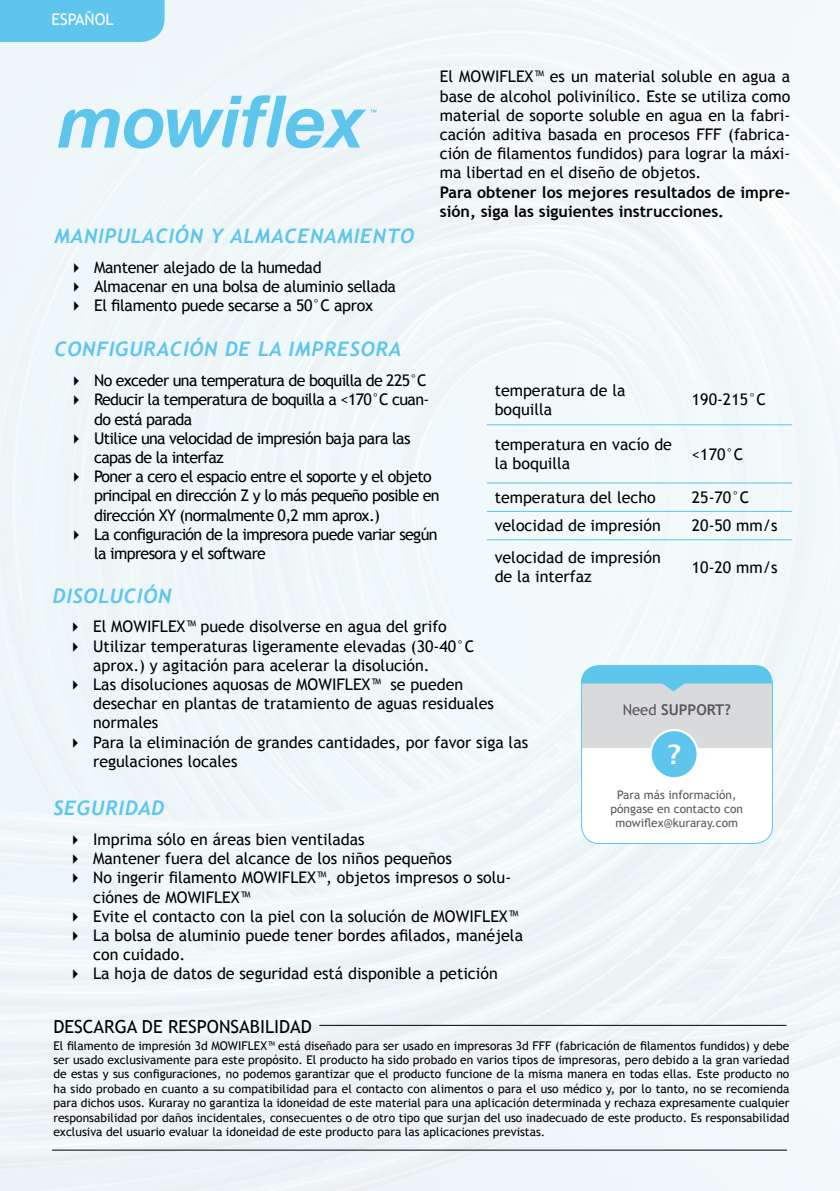
<style>
.page{position:relative;width:840px;height:1191px;background:#fff}
.page>*{position:absolute;margin:0;border:0;box-sizing:border-box;transform-origin:0 0}
.t1{font:700 26.8px "Lucida Grande";color:#fff}
.t2{font:italic 700 20px "Trebuchet";letter-spacing:.04em;color:#5ec5ed}
.t3{font:18px "Trebuchet MS";color:#000}
.t4{font:16px/19.2px "Trebuchet MS";color:#000}
.t5{font:16px "Trebuchet MS";letter-spacing:-.04em;color:#000}
.t6{font:16px/19.2px "Trebuchet MS";letter-spacing:-.02em;color:#000}
.t7{font:700 16px/19.2px "Trebuchet MS";color:#000}
.t8{font:16px "Trebuchet MS";color:#fff}
.t9{font:700 14.8px "Trebuchet MS";color:#58585a}
.t10{font:12px/14.4px "Trebuchet MS";color:#000;text-align:justify}
.t11{font:11.8px/14.2px "Trebuchet MS";color:#58585a;text-align:center}
.s1{font-family:"Lucida Grande"}
.s2{font-weight:400}
</style>
<div class="page">
<div style="left:0;top:0;width:839px;height:1191px;background:#eff7f9"></div>
<hr style="left:486px;top:424px;width:197px;height:1px;background:#5ec5ed">
<hr style="left:683px;top:424px;width:108px;height:1px;background:#5ec5ed">
<hr style="left:486px;top:482px;width:197px;height:1px;background:#5ec5ed">
<hr style="left:683px;top:482px;width:108px;height:1px;background:#5ec5ed">
<hr style="left:486px;top:511px;width:197px;height:1px;background:#5ec5ed">
<hr style="left:683px;top:511px;width:108px;height:1px;background:#5ec5ed">
<hr style="left:486px;top:539px;width:197px;height:1px;background:#5ec5ed">
<hr style="left:683px;top:539px;width:108px;height:1px;background:#5ec5ed">
<svg style="left:58px;top:95px;width:318px;height:54px"></svg>
<hr style="left:319px;top:1025px;width:467px;height:1px;background:#000">
<hr style="left:52px;top:1149px;width:734px;height:1px;background:#000">
<div style="left:0;top:0;width:164px;height:42px;background:#5ec5ed"></div>
<div style="left:581px;top:665px;width:191px;height:178px;background:#fff;border-radius:18px"></div>
<div style="left:581px;top:665px;width:191px;height:179px;border:1px solid #5ec5ed;border-radius:18px"></div>
<div style="left:582px;top:683px;width:189px;height:65px;background:#d9dadb"></div>
<svg style="left:581px;top:665px;width:190px;height:26px"></svg>
<div style="left:650px;top:730px;width:47px;height:48px;background:#5ec5ed;border-radius:50%"></div>
<div style="left:649px;top:729px;width:49px;height:50px;border:2px solid #fff;border-radius:50%"></div>
<p class="t8" style="left:52px;top:10px;width:63px">ESPAÑOL</p>
<p class="t2" style="left:54px;top:224px;width:361px">MANIPULACIÓN Y ALMACENAMIENTO</p>
<p class="t6" style="left:71px;top:258px;width:326px"><span class="s1">▸</span> Mantener alejado de la humedad<br><span class="s1">▸</span> Almacenar en una bolsa de aluminio sellada <span class="s1">▸</span> El filamento puede secarse a 50°C aprox</p>
<p class="t2" style="left:54px;top:337px;width:348px">CONFIGURACIÓN DE LA IMPRESORA</p>
<p class="t4" style="left:439px;top:67px;width:352px;text-align:justify">El MOWIFLEX™ es un material soluble en agua a base de alcohol polivinílico. Este se utiliza como material de soporte soluble en agua en la fabri&shy;cación aditiva basada en procesos FFF (fabrica&shy;ción de filamentos fundidos) para lograr la máxi&shy;ma libertad en el diseño de objetos.</p>
<p class="t7" style="left:439px;top:182px;width:352px">Para obtener los mejores resultados de impre&shy;sión, siga las siguientes instrucciones.</p>
<p class="t5" style="left:71px;top:371px;width:357px"><span class="s1">▸</span> No exceder una temperatura de boquilla de 225°C</p>
<p class="t5" style="left:71px;top:390px;width:359px"><span class="s1">▸</span> Reducir la temperatura de boquilla a &lt;170°C cuan-</p>
<p class="t5" style="left:94px;top:409px;width:99px">do está parada</p>
<p class="t5" style="left:71px;top:428px;width:340px"><span class="s1">▸</span> Utilice una velocidad de impresión baja para las</p>
<p class="t5" style="left:94px;top:448px;width:131px">capas de la interfaz</p>
<p class="t5" style="left:71px;top:467px;width:361px"><span class="s1">▸</span> Poner a cero el espacio entre el soporte y el objeto</p>
<p class="t5" style="left:94px;top:486px;width:347px">principal en dirección Z y lo más pequeño posible en</p>
<p class="t5" style="left:94px;top:505px;width:287px">dirección XY (normalmente 0,2 mm aprox.)</p>
<p class="t5" style="left:71px;top:524px;width:367px"><span class="s1">▸</span> La configuración de la impresora puede variar según</p>
<p class="t5" style="left:94px;top:544px;width:173px">la impresora y el software</p>
<p class="t2" style="left:53px;top:584px;width:120px">DISOLUCIÓN</p>
<p class="t4" style="left:494px;top:381px;width:132px">temperatura de la boquilla</p>
<p class="t4" style="left:691px;top:390px;width:76px">190-215°C</p>
<p class="t4" style="left:494px;top:435px;width:179px">temperatura en vacío de la boquilla</p>
<p class="t4" style="left:691px;top:445px;width:53px">&lt;170°C</p>
<p class="t4" style="left:494px;top:488px;width:162px">temperatura del lecho</p>
<p class="t4" style="left:691px;top:488px;width:59px">25-70°C</p>
<p class="t4" style="left:494px;top:516px;width:167px">velocidad de impresión</p>
<p class="t4" style="left:691px;top:516px;width:87px">20-50 mm/s</p>
<p class="t4" style="left:494px;top:548px;width:167px">velocidad de impresión de la interfaz</p>
<p class="t4" style="left:691px;top:557px;width:87px">10-20 mm/s</p>
<p class="t4" style="left:70px;top:617px;width:377px"><span class="s1">▸</span> El MOWIFLEX™ puede disolverse en agua del grifo</p>
<p class="t4" style="left:70px;top:636px;width:405px"><span class="s1">▸</span> Utilizar temperaturas ligeramente elevadas (30-40°C</p>
<p class="t4" style="left:93px;top:655px;width:338px">aprox.) y agitación para acelerar la disolución.</p>
<p class="t4" style="left:70px;top:675px;width:394px"><span class="s1">▸</span> Las disoluciones aquosas de MOWIFLEX™ se pueden</p>
<p class="t4" style="left:93px;top:694px;width:402px">desechar en plantas de tratamiento de aguas residuales</p>
<p class="t4" style="left:93px;top:713px;width:67px">normales</p>
<p class="t4" style="left:70px;top:732px;width:459px"><span class="s1">▸</span> Para la eliminación de grandes cantidades, por favor siga las</p>
<p class="t4" style="left:93px;top:751px;width:146px">regulaciones locales</p>
<p class="t2" style="left:53px;top:796px;width:112px">SEGURIDAD</p>
<p class="t4" style="left:70px;top:830px;width:295px"><span class="s1">▸</span> Imprima sólo en áreas bien ventiladas</p>
<p class="t4" style="left:70px;top:849px;width:383px"><span class="s1">▸</span> Mantener fuera del alcance de los niños pequeños</p>
<p class="t4" style="left:70px;top:868px;width:442px"><span class="s1">▸</span> No ingerir filamento MOWIFLEX™, objetos impresos o solu-</p>
<p class="t4" style="left:93px;top:887px;width:158px">ciónes de MOWIFLEX™</p>
<p class="t4" style="left:70px;top:906px;width:449px"><span class="s1">▸</span> Evite el contacto con la piel con la solución de MOWIFLEX™</p>
<p class="t4" style="left:70px;top:926px;width:454px"><span class="s1">▸</span> La bolsa de aluminio puede tener bordes afilados, manéjela</p>
<p class="t4" style="left:93px;top:945px;width:93px">con cuidado.</p>
<p class="t4" style="left:70px;top:964px;width:428px"><span class="s1">▸</span> La hoja de datos de seguridad está disponible a petición</p>
<p class="t3" style="left:53px;top:1015px;width:260px">DESCARGA DE RESPONSABILIDAD</p>
<p class="t9" style="left:622px;top:701px;width:110px"><span class="s2">Need</span> SUPPORT?</p>
<h1 class="t1" style="left:667px;top:733px;width:15px">?</h1>
<p class="t11" style="left:610px;top:787px;width:134px">Para más información, póngase en contacto con mowiflex@kuraray.com</p>
<p class="t10" style="left:53px;top:1038px;width:737px">El filamento de impresión 3d MOWIFLEX™ está diseñado para ser usado en impresoras 3d FFF (fabricación de filamentos fundidos) y debe ser usado exclusivamente para este propósito. El producto ha sido probado en varios tipos de impresoras, pero debido a la gran variedad de estas y sus configuraciones, no podemos garantizar que el producto funcione de la misma manera en todas ellas. Este producto no ha sido probado en cuanto a su compatibilidad para el contacto con alimentos o para el uso médico y, por lo tanto, no se recomienda para dichos usos. Kuraray no garantiza la idoneidad de este material para una aplicación determinada y rechaza expresamente cualquier responsabilidad por daños incidentales, consecuentes o de otro tipo que surjan del uso inadecuado de este producto. Es responsabilidad exclusiva del usuario evaluar la idoneidad de este producto para las aplicaciones previstas.</p>
</div>
